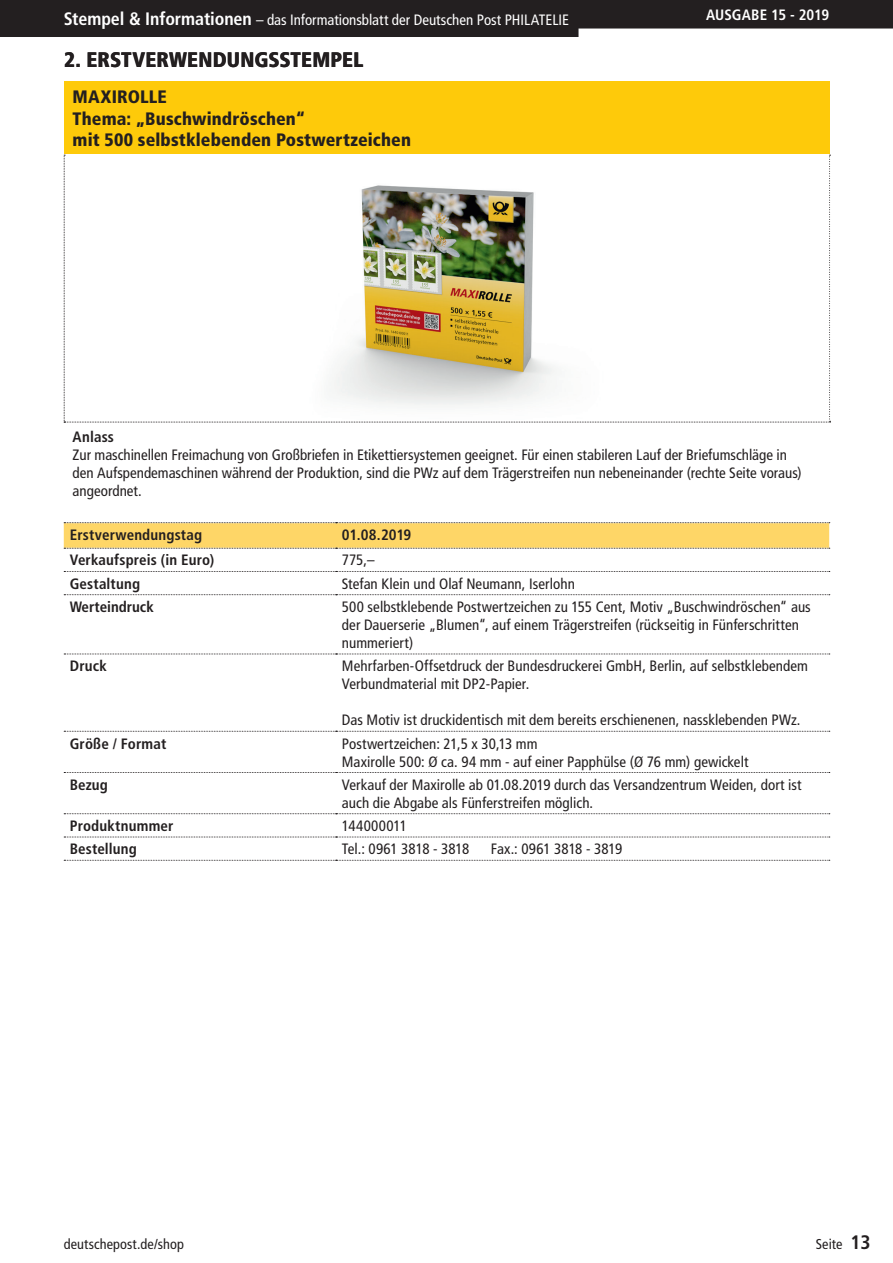
<style>
.page{position:relative;width:893px;height:1263px;background:#fff}
.page>*{position:absolute;margin:0;border:0;box-sizing:border-box;transform-origin:0 0}
.t1{font:900 condensed 21px "Frutiger LT Std";letter-spacing:.01em;color:#231f20}
.t2{font:900 condensed 18px/21.6px "Frutiger LT Std";letter-spacing:.01em;color:#231f20}
.t3{font:condensed 15px/18px "Frutiger LT Std";color:#231f20}
.t4{font:700 condensed 15px "Frutiger LT Std";letter-spacing:.01em;color:#231f20}
.t5{font:condensed 15px "Frutiger LT Std";color:#fff}
.t6{font:700 condensed 15px "Frutiger LT Std";color:#fff}
.t7{font:condensed 15px "Frutiger LT Std";letter-spacing:.025em;color:#231f20}
.t8{font:condensed 14.25px "Frutiger LT Std";letter-spacing:.005em;color:#231f20}
.s1{font-weight:700;font-size:18px}
.s2{font-weight:700;font-size:19.5px}
</style>
<div class="page">
<svg style="left:0;top:0;width:893px;height:37px;background:#343131"></svg>
<div style="left:64px;top:81px;width:766px;height:74px;background:#feca0a"></div>
<svg style="left:64px;top:155px;width:767px;height:268px"></svg>
<img style="left:268px;top:162px;width:363px;height:257px">
<svg style="left:64px;top:522px;width:766px;height:27px;background:#f6d26d"></svg>
<svg style="left:64px;top:571px;width:766px;height:1px"></svg>
<svg style="left:64px;top:594px;width:766px;height:1px"></svg>
<svg style="left:64px;top:654px;width:766px;height:1px"></svg>
<svg style="left:64px;top:731px;width:766px;height:1px"></svg>
<svg style="left:64px;top:772px;width:766px;height:1px"></svg>
<svg style="left:64px;top:813px;width:766px;height:1px"></svg>
<svg style="left:64px;top:837px;width:766px;height:1px"></svg>
<svg style="left:64px;top:860px;width:766px;height:1px"></svg>
<p class="t5" style="left:64px;top:11px;width:507px"><span class="s1">Stempel &amp; Informationen</span> – das Informationsblatt der Deutschen Post PHILATELIE</p>
<p class="t6" style="left:706px;top:5px;width:125px">AUSGABE 15 - 2019</p>
<h1 class="t1" style="left:64px;top:47px;width:301px">2. ERSTVERWENDUNGSSTEMPEL</h1>
<p class="t2" style="left:73px;top:86px;width:340px">MAXIROLLE<br>Thema: „Buschwindröschen“<br>mit 500 selbstklebenden Postwertzeichen</p>
<p class="t4" style="left:73px;top:428px;width:43px">Anlass</p>
<p class="t3" style="left:73px;top:446px;width:730px">Zur maschinellen Freimachung von Großbriefen in Etikettiersystemen geeignet. Für einen stabileren Lauf der Briefumschläge in den Aufspendemaschinen während der Produktion, sind die PWz auf dem Trägerstreifen nun nebeneinander (rechte Seite voraus) angeordnet.</p>
<p class="t4" style="left:70px;top:526px;width:134px">Erstverwendungstag</p>
<p class="t4" style="left:342px;top:526px;width:71px">01.08.2019</p>
<p class="t4" style="left:70px;top:551px;width:146px">Verkaufspreis (in Euro)</p>
<p class="t3" style="left:342px;top:551px;width:34px">775,–</p>
<p class="t4" style="left:70px;top:575px;width:72px">Gestaltung</p>
<p class="t3" style="left:342px;top:575px;width:234px">Stefan Klein und Olaf Neumann, Iserlohn</p>
<p class="t4" style="left:70px;top:598px;width:86px">Werteindruck</p>
<p class="t3" style="left:342px;top:598px;width:470px">500 selbstklebende Postwertzeichen zu 155 Cent, Motiv „Buschwindröschen“ aus der Dauerserie „Blumen“, auf einem Trägerstreifen (rückseitig in Fünferschritten nummeriert)</p>
<p class="t4" style="left:70px;top:657px;width:39px">Druck</p>
<p class="t3" style="left:342px;top:657px;width:468px">Mehrfarben-Offsetdruck der Bundesdruckerei GmbH, Berlin, auf selbstklebendem<br>Verbundmaterial mit DP2-Papier.</p>
<p class="t3" style="left:342px;top:711px;width:460px">Das Motiv ist druckidentisch mit dem bereits erschienenen, nassklebenden PWz.</p>
<p class="t4" style="left:70px;top:734px;width:98px">Größe / Format</p>
<p class="t3" style="left:342px;top:734px;width:408px">Postwertzeichen: 21,5 x 30,13 mm<br>Maxirolle 500: Ø ca. 94 mm - auf einer Papphülse (Ø 76 mm) gewickelt</p>
<p class="t4" style="left:70px;top:776px;width:40px">Bezug</p>
<p class="t3" style="left:342px;top:776px;width:461px">Verkauf der Maxirolle ab 01.08.2019 durch das Versandzentrum Weiden, dort ist auch die Abgabe als Fünferstreifen möglich.</p>
<p class="t4" style="left:70px;top:817px;width:105px">Produktnummer</p>
<p class="t7" style="left:342px;top:817px;width:66px">144000011</p>
<p class="t4" style="left:70px;top:840px;width:69px">Bestellung</p>
<p class="t3" style="left:342px;top:840px;width:129px">Tel.: 0961 3818 - 3818</p>
<p class="t3" style="left:491px;top:840px;width:133px">Fax.: 0961 3818 - 3819</p>
<p class="t8" style="left:64px;top:1235px;width:122px">deutschepost.de/shop</p>
<p class="t8" style="left:816px;top:1235px;width:56px">Seite <span class="s2">13</span></p>
</div>
